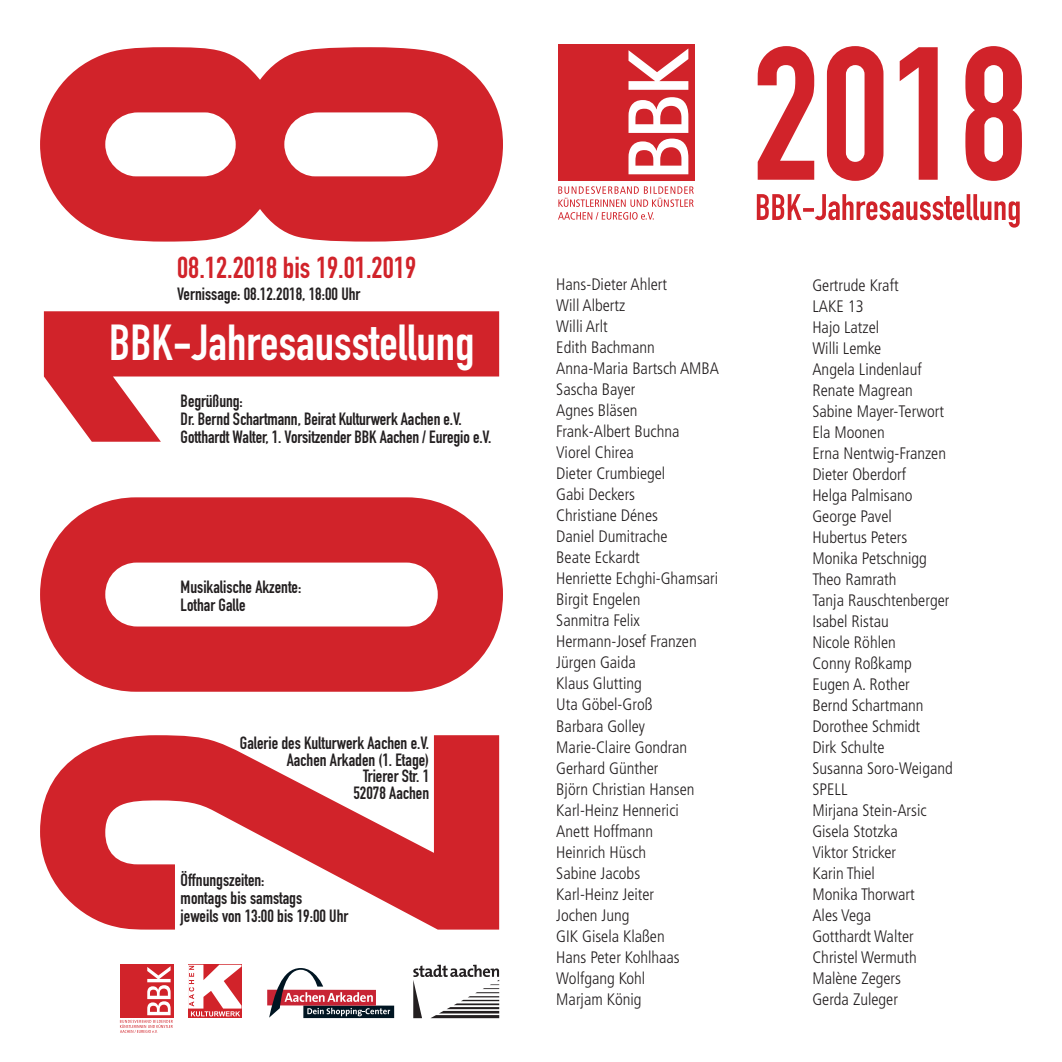
<style>
.page{position:relative;width:1062px;height:1062px;background:#fff}
.page>*{position:absolute;margin:0;border:0;box-sizing:border-box;transform-origin:0 0}
.t1{font:186.03px "DIN Engschrift Std";color:#d1232a}
.t2{font:49.88px "DIN Engschrift Std";color:#fff}
.t3{font:29.93px "DIN Engschrift Std";color:#d1232a}
.t4{font:17.5px/18px "DIN Engschrift Std";color:#231f20}
.t5{font:300 condensed 16.62px/21px "Frutiger LT";color:#231f20}
</style>
<div class="page">
<div style="left:558px;top:45px;width:136px;height:136px;background:#d1232a"></div>
<svg style="left:628px;top:49px;width:60px;height:125px"></svg>
<svg style="left:558px;top:186px;width:135px;height:34px"></svg>
<svg style="left:756px;top:194px;width:263px;height:34px"></svg>
<svg style="left:40px;top:47px;width:463px;height:882px;fill:#d1232a"></svg>
<div style="left:120px;top:964px;width:53px;height:53px;background:#d1232a"></div>
<svg style="left:120px;top:966px;width:53px;height:66px"></svg>
<div style="left:303px;top:1005px;width:91px;height:13px;background:#001522"></div>
<div style="left:267px;top:989px;width:109px;height:16px;background:#c82434"></div>
<svg style="left:269px;top:968px;width:121px;height:49px"></svg>
<svg style="left:188px;top:1016px;width:53px;height:2px"></svg>
<svg style="left:188px;top:964px;width:53px;height:52px"></svg>
<svg style="left:413px;top:964px;width:86px;height:54px"></svg>
<h3 class="t3" style="left:177px;top:250px;width:240px">08.12.2018 bis 19.01.2019</h3>
<p class="t4" style="left:177px;top:285px;width:185px">Vernissage: 08.12.2018, 18:00 Uhr</p>
<h2 class="t2" style="left:109px;top:313px;width:367px">BBK-Jahresausstellung</h2>
<p class="t4" style="left:181px;top:392px;width:312px">Begrüßung:<br>Dr. Bernd Schartmann, Beirat Kulturwerk Aachen e.V.<br>Gotthardt Walter, 1. Vorsitzender BBK Aachen / Euregio e.V.</p>
<p class="t4" style="left:181px;top:578px;width:122px">Musikalische Akzente:<br>Lothar Galle</p>
<p class="t4" style="left:240px;top:734px;width:191px;line-height:16.8px;text-align:right">Galerie des Kulturwerk Aachen e.V.<br>Aachen Arkaden (1. Etage)<br>Trierer Str. 1<br>52078 Aachen</p>
<p class="t4" style="left:181px;top:871px;width:169px">Öffnungszeiten:<br>montags bis samstags<br>jeweils von 13:00 bis 19:00 Uhr</p>
<h1 class="t1" style="left:751px;top:5px;width:278px">2018</h1>
<p class="t5" style="left:556px;top:274px;width:164px">Hans-Dieter Ahlert<br>Will Albertz<br>Willi Arlt<br>Edith Bachmann<br>Anna-Maria Bartsch AMBA<br>Sascha Bayer<br>Agnes Bläsen<br>Frank-Albert Buchna<br>Viorel Chirea<br>Dieter Crumbiegel<br>Gabi Deckers<br>Christiane Dénes<br>Daniel Dumitrache<br>Beate Eckardt<br>Henriette Echghi-Ghamsari<br>Birgit Engelen<br>Sanmitra Felix<br>Hermann-Josef Franzen<br>Jürgen Gaida<br>Klaus Glutting<br>Uta Göbel-Groß<br>Barbara Golley<br>Marie-Claire Gondran<br>Gerhard Günther<br>Björn Christian Hansen<br>Karl-Heinz Hennerici<br>Anett Hoffmann<br>Heinrich Hüsch<br>Sabine Jacobs<br>Karl-Heinz Jeiter<br>Jochen Jung<br>GIK Gisela Klaßen<br>Hans Peter Kohlhaas<br>Wolfgang Kohl<br>Marjam König</p>
<p class="t5" style="left:812px;top:275px;width:142px">Gertrude Kraft<br>LAKE 13<br>Hajo Latzel<br>Willi Lemke<br>Angela Lindenlauf<br>Renate Magrean<br>Sabine Mayer-Terwort<br>Ela Moonen<br>Erna Nentwig-Franzen<br>Dieter Oberdorf<br>Helga Palmisano<br>George Pavel<br>Hubertus Peters<br>Monika Petschnigg<br>Theo Ramrath<br>Tanja Rauschtenberger<br>Isabel Ristau<br>Nicole Röhlen<br>Conny Roßkamp<br>Eugen A. Rother<br>Bernd Schartmann<br>Dorothee Schmidt<br>Dirk Schulte<br>Susanna Soro-Weigand<br>SPELL<br>Mirjana Stein-Arsic<br>Gisela Stotzka<br>Viktor Stricker<br>Karin Thiel<br>Monika Thorwart<br>Ales Vega<br>Gotthardt Walter<br>Christel Wermuth<br>Malène Zegers<br>Gerda Zuleger</p>
</div>
